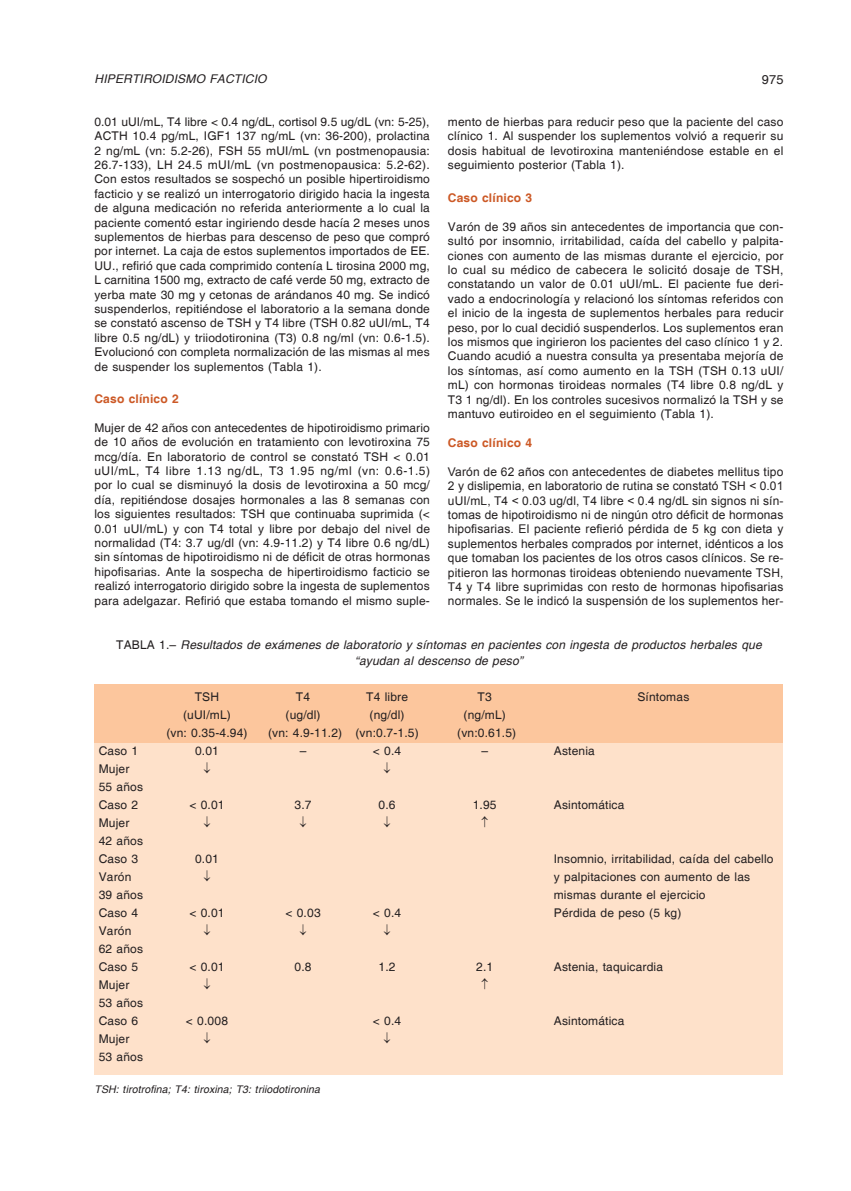
<style>
.page{position:relative;width:851px;height:1191px;background:#fff}
.page>*{position:absolute;margin:0;border:0;box-sizing:border-box;transform-origin:0 0}
.t1{font:12.75px "Helvetica";color:#231f20}
.texto3{font:12px/14.4px "Helvetica";letter-spacing:.015em;color:#231f20;text-align:justify}
.texto3-2{font:12px/14.4px "Arial";letter-spacing:.015em;color:#231f20;text-align:justify}
.tabla{font:12px "Helvetica";letter-spacing:.015em;color:#231f20}
.tablatit{font:italic 12px/16.5px "Helvetica";letter-spacing:.015em;color:#231f20;text-align:center}
.sub2{font:700 12px "Helvetica";letter-spacing:.015em;color:#cc5926}
.tablapie{font:italic 10.5px "Helvetica";letter-spacing:.015em;color:#231f20}
.s1{font-style:normal}
</style>
<div class="page">
<div style="left:94px;top:740px;width:689px;height:335px;background:#fee1ca"></div>
<div style="left:94px;top:684px;width:689px;height:58px;background:#fcc69d"></div>
<p class="tablatit" style="left:94px;top:71px;width:173px">HIPERTIROIDISMO FACTICIO</p>
<p class="t1" style="left:761px;top:72px;width:23px">975</p>
<p class="texto3" style="left:94px;top:115px;width:337px">0.01 uUI/mL, T4 libre &lt; 0.4 ng/dL, cortisol 9.5 ug/dL (vn: 5-25), ACTH 10.4 pg/mL, IGF1 137 ng/mL (vn: 36-200), prolactina 2 ng/mL (vn: 5.2-26), FSH 55 mUI/mL (vn postmenopausia:<br>26.7-133), LH 24.5 mUI/mL (vn postmenopausica: 5.2-62).<br>Con estos resultados se sospechó un posible hipertiroidismo facticio y se realizó un interrogatorio dirigido hacia la ingesta de alguna medicación no referida anteriormente a lo cual la paciente comentó estar ingiriendo desde hacía 2 meses unos suplementos de hierbas para descenso de peso que compró por internet. La caja de estos suplementos importados de EE.<br>UU., refirió que cada comprimido contenía L tirosina 2000 mg, L carnitina 1500 mg, extracto de café verde 50 mg, extracto de yerba mate 30 mg y cetonas de arándanos 40 mg. Se indicó suspenderlos, repitiéndose el laboratorio a la semana donde se constató ascenso de TSH y T4 libre (TSH 0.82 uUI/mL, T4 libre 0.5 ng/dL) y triiodotironina (T3) 0.8 ng/ml (vn: 0.6-1.5).<br>Evolucionó con completa normalización de las mismas al mes de suspender los suplementos (Tabla 1).</p>
<p class="sub2" style="left:94px;top:391px;width:86px">Caso clínico 2</p>
<p class="texto3" style="left:94px;top:421px;width:337px">Mujer de 42 años con antecedentes de hipotiroidismo primario de 10 años de evolución en tratamiento con levotiroxina 75 mcg/día. En laboratorio de control se constató TSH &lt; 0.01 uUI/mL, T4 libre 1.13 ng/dL, T3 1.95 ng/ml (vn: 0.6-1.5) por lo cual se disminuyó la dosis de levotiroxina a 50 mcg/ día, repitiéndose dosajes hormonales a las 8 semanas con los siguientes resultados: TSH que continuaba suprimida (&lt; 0.01 uUI/mL) y con T4 total y libre por debajo del nivel de normalidad (T4: 3.7 ug/dl (vn: 4.9-11.2) y T4 libre 0.6 ng/dL) sin síntomas de hipotiroidismo ni de déficit de otras hormonas hipofisarias. Ante la sospecha de hipertiroidismo facticio se realizó interrogatorio dirigido sobre la ingesta de suplementos para adelgazar. Refirió que estaba tomando el mismo suple-</p>
<p class="texto3" style="left:448px;top:115px;width:337px">mento de hierbas para reducir peso que la paciente del caso clínico 1. Al suspender los suplementos volvió a requerir su dosis habitual de levotiroxina manteniéndose estable en el seguimiento posterior (Tabla 1).</p>
<p class="sub2" style="left:448px;top:190px;width:86px">Caso clínico 3</p>
<p class="texto3" style="left:448px;top:220px;width:337px">Varón de 39 años sin antecedentes de importancia que con&shy;sultó por insomnio, irritabilidad, caída del cabello y palpita&shy;ciones con aumento de las mismas durante el ejercicio, por lo cual su médico de cabecera le solicitó dosaje de TSH, constatando un valor de 0.01 uUI/mL. El paciente fue deri&shy;vado a endocrinología y relacionó los síntomas referidos con el inicio de la ingesta de suplementos herbales para reducir peso, por lo cual decidió suspenderlos. Los suplementos eran los mismos que ingirieron los pacientes del caso clínico 1 y 2.<br>Cuando acudió a nuestra consulta ya presentaba mejoría de los síntomas, así como aumento en la TSH (TSH 0.13 uUI/ mL) con hormonas tiroideas normales (T4 libre 0.8 ng/dL y T3 1 ng/dl). En los controles sucesivos normalizó la TSH y se mantuvo eutiroideo en el seguimiento (Tabla 1).</p>
<p class="sub2" style="left:448px;top:435px;width:86px">Caso clínico 4</p>
<p class="texto3-2" style="left:448px;top:464px;width:337px">Varón de 62 años con antecedentes de diabetes mellitus tipo 2 y dislipemia, en laboratorio de rutina se constató TSH &lt; 0.01 uUI/mL, T4 &lt; 0.03 ug/dl, T4 libre &lt; 0.4 ng/dL sin signos ni sín&shy;tomas de hipotiroidismo ni de ningún otro déficit de hormonas hipofisarias. El paciente refierió pérdida de 5 kg con dieta y suplementos herbales comprados por internet, idénticos a los que tomaban los pacientes de los otros casos clínicos. Se re&shy;pitieron las hormonas tiroideas obteniendo nuevamente TSH, T4 y T4 libre suprimidas con resto de hormonas hipofisarias normales. Se le indicó la suspensión de los suplementos her-</p>
<p class="tablatit" style="left:116px;top:637px;width:647px"><span class="s1">TABLA 1.–</span> Resultados de exámenes de laboratorio y síntomas en pacientes con ingesta de productos herbales que “ayudan al descenso de peso”</p>
<p class="tabla" style="left:195px;top:690px;width:26px">TSH</p>
<p class="tabla" style="left:296px;top:690px;width:16px">T4</p>
<p class="tabla" style="left:366px;top:690px;width:43px">T4 libre</p>
<p class="tabla" style="left:477px;top:690px;width:16px">T3</p>
<p class="tabla" style="left:637px;top:690px;width:53px">Síntomas</p>
<p class="tabla" style="left:183px;top:708px;width:49px">(uUI/mL)</p>
<p class="tabla" style="left:285px;top:708px;width:37px">(ug/dl)</p>
<p class="tabla" style="left:369px;top:708px;width:37px">(ng/dl)</p>
<p class="tabla" style="left:463px;top:708px;width:44px">(ng/mL)</p>
<p class="tabla" style="left:166px;top:726px;width:83px">(vn: 0.35-4.94)</p>
<p class="tabla" style="left:268px;top:726px;width:152px">(vn: 4.9-11.2) (vn:0.7-1.5)</p>
<p class="tabla" style="left:457px;top:726px;width:61px">(vn:0.61.5)</p>
<p class="tabla" style="left:99px;top:744px;width:41px">Caso 1</p>
<p class="tabla" style="left:195px;top:744px;width:25px">0.01</p>
<p class="tabla" style="left:300px;top:744px;width:8px">–</p>
<p class="tabla" style="left:373px;top:744px;width:30px">&lt; 0.4</p>
<p class="tabla" style="left:481px;top:744px;width:8px">–</p>
<p class="tabla" style="left:553px;top:744px;width:43px">Astenia</p>
<p class="tabla" style="left:99px;top:762px;width:32px">Mujer</p>
<p class="tabla" style="left:99px;top:780px;width:46px">55 años</p>
<p class="tabla" style="left:99px;top:798px;width:41px">Caso 2</p>
<p class="tabla" style="left:189px;top:798px;width:37px">&lt; 0.01</p>
<p class="tabla" style="left:294px;top:798px;width:19px">3.7</p>
<p class="tabla" style="left:378px;top:798px;width:19px">0.6</p>
<p class="tabla" style="left:472px;top:798px;width:25px">1.95</p>
<p class="tabla" style="left:553px;top:798px;width:72px">Asintomática</p>
<p class="tabla" style="left:99px;top:816px;width:32px">Mujer</p>
<p class="tabla" style="left:99px;top:834px;width:46px">42 años</p>
<p class="tabla" style="left:99px;top:852px;width:41px">Caso 3</p>
<p class="tabla" style="left:195px;top:852px;width:25px">0.01</p>
<p class="tabla" style="left:553px;top:852px;width:221px">Insomnio, irritabilidad, caída del cabello</p>
<p class="tabla" style="left:99px;top:870px;width:34px">Varón</p>
<p class="tabla" style="left:553px;top:870px;width:198px">y palpitaciones con aumento de las</p>
<p class="tabla" style="left:99px;top:888px;width:46px">39 años</p>
<p class="tabla" style="left:553px;top:888px;width:153px">mismas durante el ejercicio</p>
<p class="tabla" style="left:99px;top:906px;width:41px">Caso 4</p>
<p class="tabla" style="left:189px;top:906px;width:37px">&lt; 0.01</p>
<p class="tabla" style="left:285px;top:906px;width:37px">&lt; 0.03</p>
<p class="tabla" style="left:373px;top:906px;width:30px">&lt; 0.4</p>
<p class="tabla" style="left:553px;top:906px;width:129px">Pérdida de peso (5 kg)</p>
<p class="tabla" style="left:99px;top:924px;width:34px">Varón</p>
<p class="tabla" style="left:99px;top:942px;width:46px">62 años</p>
<p class="tabla" style="left:99px;top:960px;width:41px">Caso 5</p>
<p class="tabla" style="left:189px;top:960px;width:37px">&lt; 0.01</p>
<p class="tabla" style="left:294px;top:960px;width:19px">0.8</p>
<p class="tabla" style="left:378px;top:960px;width:19px">1.2</p>
<p class="tabla" style="left:476px;top:960px;width:19px">2.1</p>
<p class="tabla" style="left:553px;top:960px;width:111px">Astenia, taquicardia</p>
<p class="tabla" style="left:99px;top:978px;width:32px">Mujer</p>
<p class="tabla" style="left:99px;top:996px;width:46px">53 años</p>
<p class="tabla" style="left:99px;top:1014px;width:41px">Caso 6</p>
<p class="tabla" style="left:186px;top:1014px;width:44px">&lt; 0.008</p>
<p class="tabla" style="left:373px;top:1014px;width:30px">&lt; 0.4</p>
<p class="tabla" style="left:553px;top:1014px;width:72px">Asintomática</p>
<p class="tabla" style="left:99px;top:1032px;width:32px">Mujer</p>
<p class="tabla" style="left:99px;top:1050px;width:46px">53 años</p>
<p class="tablapie" style="left:94px;top:1083px;width:227px">TSH: tirotrofina; T4: tiroxina; T3: triiodotironina</p>
</div>
